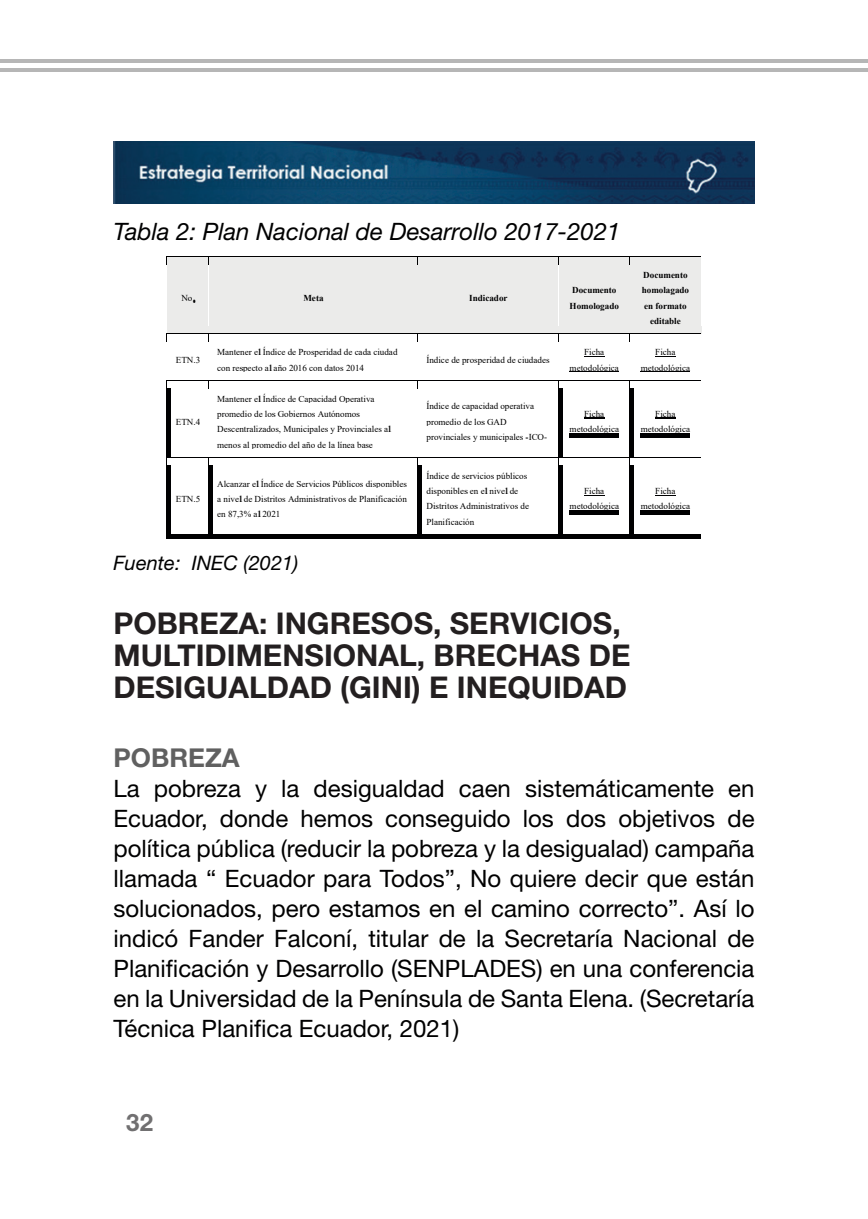
<style>
.page{position:relative;width:868px;height:1219px;background:#fff}
.page>*{position:absolute;margin:0;border:0;box-sizing:border-box;transform-origin:0 0}
.t1{font:31.4px "Times New Roman";color:#000001;scale:.65 1}
.t2{font:700 30px/32px "Helvetica Neue LT Std";color:#231f20}
.t3{font:700 26px "Helvetica Neue LT Std";color:#606060}
.t4{font:24px/30px "Helvetica Neue LT Std";color:#000001;text-align:justify}
.t5{font:italic 24px "Helvetica Neue LT Std";color:#000001}
.t6{font:700 24px "Helvetica Neue LT Std";color:#717071}
.t7{font:italic 20px "Helvetica Neue LT Std";color:#000001}
.t8{font:9px/15.2px "Times New Roman";color:#000001;text-align:center}
.t9{font:700 9px/15.2px "Times New Roman";color:#000001}
.s1{font-size:13px}
</style>
<div class="page">
<hr style="left:0;top:59px;width:867px;height:3px;background:#717071">
<hr style="left:0;top:69px;width:867px;height:3px;background:#717071">
<img style="left:114px;top:142px;width:640px;height:62px">
<div style="left:168px;top:257px;width:40px;height:76px;background:#ebebea"></div>
<div style="left:209px;top:257px;width:208px;height:76px;background:#ebebea"></div>
<div style="left:418px;top:257px;width:140px;height:76px;background:#ebebea"></div>
<div style="left:559px;top:257px;width:70px;height:76px;background:#ebebea"></div>
<div style="left:630px;top:257px;width:70px;height:76px;background:#ebebea"></div>
<hr style="left:168px;top:256px;width:40px;height:4px;background:#000001">
<div style="left:168px;top:257px;width:40px;height:8px;background:#ebebea"></div>
<hr style="left:209px;top:256px;width:208px;height:4px;background:#000001">
<div style="left:209px;top:257px;width:208px;height:8px;background:#ebebea"></div>
<hr style="left:418px;top:256px;width:140px;height:4px;background:#000001">
<div style="left:418px;top:257px;width:140px;height:8px;background:#ebebea"></div>
<hr style="left:559px;top:256px;width:70px;height:4px;background:#000001">
<div style="left:559px;top:257px;width:70px;height:8px;background:#ebebea"></div>
<hr style="left:630px;top:256px;width:70px;height:4px;background:#000001">
<div style="left:630px;top:257px;width:70px;height:8px;background:#ebebea"></div>
<div style="left:167px;top:326px;width:41px;height:7px;background:#ebebea"></div>
<div style="left:208px;top:326px;width:210px;height:7px;background:#ebebea"></div>
<div style="left:558px;top:326px;width:72px;height:7px;background:#ebebea"></div>
<div style="left:630px;top:326px;width:71px;height:7px;background:#ebebea"></div>
<hr style="left:584px;top:356px;width:20px;height:4px;background:#000001">
<div style="left:567px;top:357px;width:54px;height:15px;background:#fff"></div>
<hr style="left:569px;top:371px;width:49px;height:1px;background:#000001">
<hr style="left:655px;top:356px;width:20px;height:4px;background:#000001">
<div style="left:638px;top:357px;width:54px;height:15px;background:#fff"></div>
<hr style="left:640px;top:371px;width:50px;height:1px;background:#000001">
<hr style="left:168px;top:333px;width:40px;height:4px;background:#000001">
<div style="left:168px;top:334px;width:40px;height:8px;background:#fff"></div>
<hr style="left:209px;top:333px;width:208px;height:4px;background:#000001">
<div style="left:209px;top:334px;width:208px;height:8px;background:#fff"></div>
<hr style="left:418px;top:333px;width:140px;height:4px;background:#000001">
<div style="left:418px;top:334px;width:140px;height:8px;background:#fff"></div>
<hr style="left:559px;top:333px;width:70px;height:4px;background:#000001">
<div style="left:559px;top:334px;width:70px;height:8px;background:#fff"></div>
<hr style="left:630px;top:333px;width:70px;height:4px;background:#000001">
<div style="left:630px;top:334px;width:70px;height:8px;background:#fff"></div>
<hr style="left:584px;top:418px;width:20px;height:4px;background:#000001">
<div style="left:567px;top:419px;width:54px;height:15px;background:#fff"></div>
<hr style="left:569px;top:433px;width:49px;height:4px;background:#000001">
<hr style="left:655px;top:418px;width:20px;height:4px;background:#000001">
<div style="left:638px;top:419px;width:54px;height:15px;background:#fff"></div>
<hr style="left:640px;top:433px;width:50px;height:4px;background:#000001">
<hr style="left:168px;top:380px;width:40px;height:4px;background:#000001">
<div style="left:168px;top:381px;width:40px;height:8px;background:#fff"></div>
<hr style="left:209px;top:380px;width:208px;height:4px;background:#000001">
<div style="left:209px;top:381px;width:208px;height:8px;background:#fff"></div>
<hr style="left:418px;top:380px;width:140px;height:4px;background:#000001">
<div style="left:418px;top:381px;width:140px;height:8px;background:#fff"></div>
<hr style="left:559px;top:380px;width:70px;height:4px;background:#000001">
<div style="left:559px;top:381px;width:70px;height:8px;background:#fff"></div>
<hr style="left:630px;top:380px;width:70px;height:4px;background:#000001">
<div style="left:630px;top:381px;width:70px;height:8px;background:#fff"></div>
<hr style="left:167px;top:389px;width:4px;height:68px;background:#000001">
<hr style="left:558px;top:389px;width:4px;height:68px;background:#000001">
<hr style="left:629px;top:389px;width:4px;height:68px;background:#000001">
<hr style="left:584px;top:495px;width:20px;height:4px;background:#000001">
<div style="left:567px;top:496px;width:54px;height:15px;background:#fff"></div>
<hr style="left:569px;top:510px;width:49px;height:4px;background:#000001">
<hr style="left:655px;top:495px;width:20px;height:4px;background:#000001">
<div style="left:638px;top:496px;width:54px;height:15px;background:#fff"></div>
<hr style="left:640px;top:510px;width:50px;height:4px;background:#000001">
<hr style="left:168px;top:457px;width:40px;height:4px;background:#000001">
<div style="left:168px;top:458px;width:40px;height:8px;background:#fff"></div>
<hr style="left:209px;top:457px;width:208px;height:4px;background:#000001">
<div style="left:209px;top:458px;width:208px;height:8px;background:#fff"></div>
<hr style="left:418px;top:457px;width:140px;height:4px;background:#000001">
<div style="left:418px;top:458px;width:140px;height:8px;background:#fff"></div>
<hr style="left:559px;top:457px;width:70px;height:4px;background:#000001">
<div style="left:559px;top:458px;width:70px;height:8px;background:#fff"></div>
<hr style="left:630px;top:457px;width:70px;height:4px;background:#000001">
<div style="left:630px;top:458px;width:70px;height:8px;background:#fff"></div>
<hr style="left:167px;top:466px;width:4px;height:68px;background:#000001">
<hr style="left:168px;top:534px;width:40px;height:4px;background:#000001">
<hr style="left:208px;top:466px;width:4px;height:68px;background:#000001">
<hr style="left:209px;top:534px;width:208px;height:4px;background:#000001">
<hr style="left:417px;top:466px;width:4px;height:68px;background:#000001">
<hr style="left:418px;top:534px;width:140px;height:4px;background:#000001">
<hr style="left:558px;top:466px;width:4px;height:68px;background:#000001">
<hr style="left:559px;top:534px;width:70px;height:4px;background:#000001">
<hr style="left:630px;top:534px;width:71px;height:4px;background:#000001">
<hr style="left:629px;top:466px;width:4px;height:68px;background:#000001">
<h3 class="t5" style="left:113px;top:217px;width:508px">Tabla 2: Plan Nacional de Desarrollo 2017-2021</h3>
<p class="t8" style="left:181px;top:290px;width:13px">No</p>
<h1 class="t1" style="left:192px;top:271px;width:9px">.</h1>
<p class="t9" style="left:303px;top:290px;width:22px">Meta</p>
<p class="t9" style="left:469px;top:290px;width:40px">Indicador</p>
<p class="t9" style="left:569px;top:283px;width:51px">Documento<br>Homologado</p>
<p class="t9" style="left:641px;top:267px;width:49px;text-align:center">Documento homolagado en formato editable</p>
<p class="t8" style="left:176px;top:352px;width:26px">ETN.3</p>
<p class="t8" style="left:217px;top:344px;width:182px;text-align:left">Mantener el Índice de Prosperidad de cada ciudad con respecto al año 2016 con datos 2014</p>
<p class="t8" style="left:426px;top:352px;width:125px">Índice de prosperidad de ciudades</p>
<p class="t8" style="left:569px;top:344px;width:51px">Ficha metodológica</p>
<p class="t8" style="left:640px;top:344px;width:51px">Ficha metodológica</p>
<p class="t8" style="left:176px;top:414px;width:26px">ETN.4</p>
<p class="t8" style="left:176px;top:491px;width:26px">ETN.5</p>
<p class="t8" style="left:217px;top:391px;width:176px;text-align:left">Mantener el Índice de Capacidad Operativa promedio de los Gobiernos Autónomos Descentralizados, Municipales y Provinciales al menos al promedio del año de la línea base</p>
<p class="t8" style="left:426px;top:399px;width:122px;text-align:left">Índice de capacidad operativa promedio de los GAD provinciales y municipales <span class="s1">-</span>ICO-</p>
<p class="t8" style="left:569px;top:406px;width:51px">Ficha metodológica</p>
<p class="t8" style="left:640px;top:406px;width:51px">Ficha metodológica</p>
<p class="t8" style="left:217px;top:476px;width:191px;text-align:justify">Alcanzar el Índice de Servicios Públicos disponibles a nivel de Distritos Administrativos de Planificación en 87,3% al 2021</p>
<p class="t8" style="left:426px;top:468px;width:104px;text-align:left">Índice de servicios públicos disponibles en el nivel de<br>Distritos Administrativos de<br>Planificación</p>
<p class="t8" style="left:569px;top:483px;width:51px">Ficha metodológica</p>
<p class="t8" style="left:640px;top:483px;width:51px">Ficha metodológica</p>
<h3 class="t7" style="left:113px;top:551px;width:186px">Fuente: INEC (2021)</h3>
<h2 class="t2" style="left:113px;top:607px;width:518px">POBREZA: INGRESOS, SERVICIOS,<br>MULTIDIMENSIONAL, BRECHAS DE<br>DESIGUALDAD (GINI) E INEQUIDAD</h2>
<h3 class="t3" style="left:113px;top:742px;width:128px">POBREZA</h3>
<p class="t4" style="left:113px;top:773px;width:642px">La pobreza y la desigualdad caen sistemáticamente en Ecuador, donde hemos conseguido los dos objetivos de política pública (reducir la pobreza y la desigualad) campaña llamada “ Ecuador para Todos”, No quiere decir que están solucionados, pero estamos en el camino correcto”. Así lo indicó Fander Falconí, titular de la Secretaría Nacional de Planificación y Desarrollo (SENPLADES) en una conferencia en la Universidad de la Península de Santa Elena. (Secretaría Técnica Planifica Ecuador, 2021)</p>
<h3 class="t6" style="left:126px;top:1107px;width:29px">32</h3>
</div>
